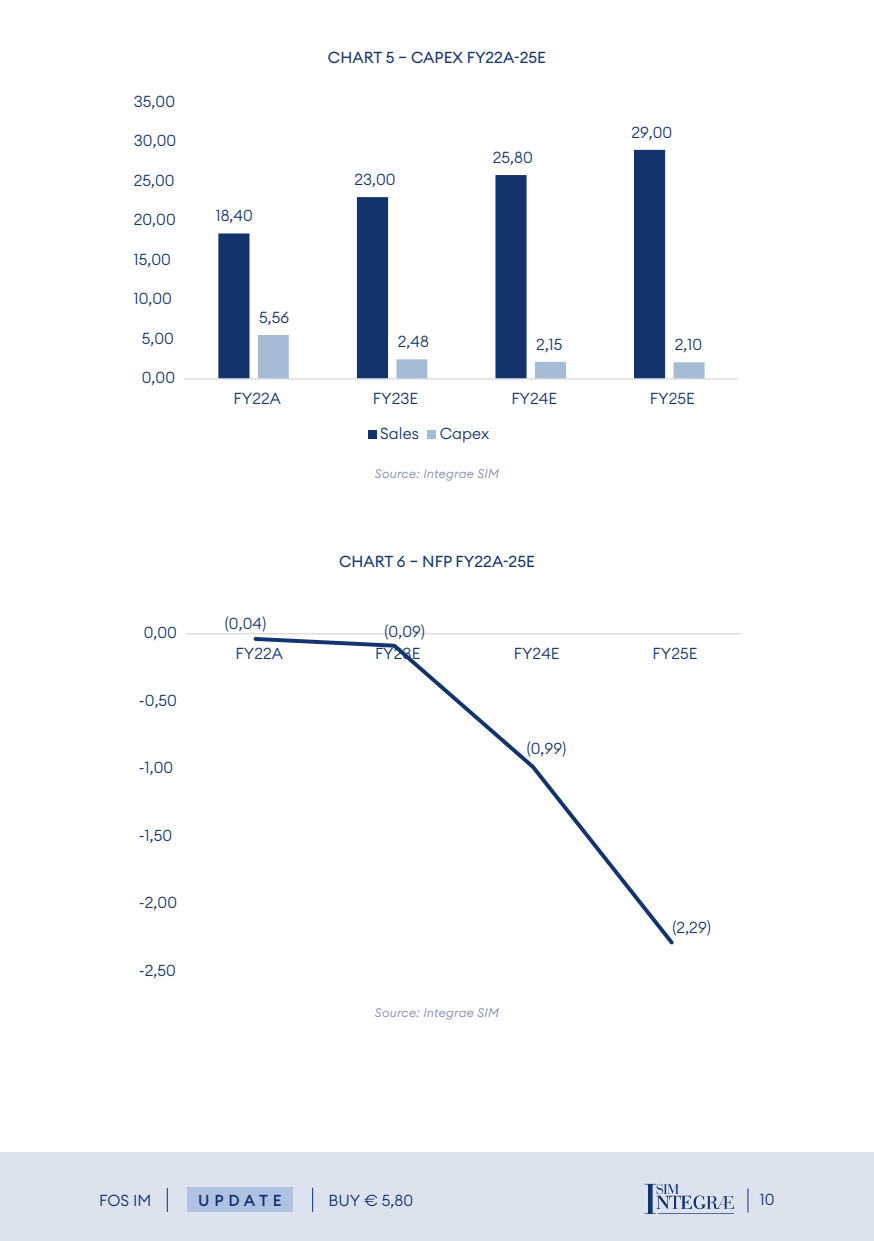
<style>
.page{position:relative;width:874px;height:1241px;background:#fff}
.page>*{position:absolute;margin:0;border:0;box-sizing:border-box;transform-origin:0 0}
.t1{font:300 15.75px "Euclid Circular A";color:#13336d}
.t2{font:15.75px "Euclid Circular A";color:#13336d}
.t3{font:500 15.75px "Euclid Circular A";letter-spacing:.3em;color:#13336d}
.t4{font:italic 300 12.25px "Euclid Circular A";letter-spacing:.02em;color:#8186af}
</style>
<div class="page">
<div style="left:0;top:1152px;width:873px;height:88px;background:#dde3ee"></div>
<svg style="left:167px;top:1187px;width:1px;height:24px"></svg>
<div style="left:187px;top:1187px;width:106px;height:24px;background:#b1c1e4"></div>
<svg style="left:312px;top:1187px;width:1px;height:24px"></svg>
<svg style="left:747px;top:1188px;width:1px;height:24px"></svg>
<svg style="left:644px;top:1183px;width:89px;height:30px"></svg>
<svg style="left:218px;top:150px;width:446px;height:228px"></svg>
<svg style="left:258px;top:335px;width:446px;height:43px"></svg>
<hr style="left:184px;top:378px;width:554px;height:1px;background:#d9d9d9">
<div style="left:368px;top:430px;width:8px;height:8px;background:#13336d"></div>
<div style="left:427px;top:430px;width:9px;height:8px;background:#a5bcd4"></div>
<hr style="left:186px;top:633px;width:554px;height:1px;background:#d9d9d9">
<svg style="left:251px;top:634px;width:426px;height:311px"></svg>
<p class="t1" style="left:134px;top:91px;width:43px">35,00</p>
<p class="t1" style="left:137px;top:93px;width:43px">20,00</p>
<p class="t1" style="left:134px;top:131px;width:44px">30,00</p>
<p class="t1" style="left:137px;top:132px;width:38px">15,00</p>
<p class="t1" style="left:134px;top:170px;width:19px">25</p>
<p class="t1" style="left:137px;top:172px;width:40px">10,00</p>
<p class="t1" style="left:134px;top:209px;width:20px">20</p>
<p class="t1" style="left:145px;top:211px;width:34px">5,00</p>
<p class="t1" style="left:134px;top:249px;width:39px">15,00</p>
<p class="t1" style="left:145px;top:250px;width:35px">0,00</p>
<p class="t1" style="left:134px;top:288px;width:40px">10,00</p>
<p class="t1" style="left:142px;top:328px;width:34px">5,00</p>
<p class="t1" style="left:142px;top:367px;width:35px">0,00</p>
<p class="t1" style="left:144px;top:622px;width:35px">0,00</p>
<p class="t1" style="left:139px;top:689px;width:40px">-0,50</p>
<p class="t1" style="left:139px;top:757px;width:36px">-1,00</p>
<p class="t1" style="left:139px;top:824px;width:35px">-1,50</p>
<p class="t1" style="left:139px;top:892px;width:40px">-2,00</p>
<p class="t1" style="left:139px;top:959px;width:39px">-2,50</p>
<p class="t1" style="left:216px;top:205px;width:39px">18,40</p>
<p class="t1" style="left:259px;top:307px;width:32px">5,56</p>
<p class="t2" style="left:328px;top:47px;width:219px">CHART 5 – CAPEX FY22A-25E</p>
<p class="t1" style="left:357px;top:53px;width:43px">23,00</p>
<p class="t1" style="left:354px;top:169px;width:43px">23,00</p>
<p class="t1" style="left:492px;top:147px;width:42px">25,80</p>
<p class="t1" style="left:631px;top:122px;width:42px">29,00</p>
<p class="t1" style="left:397px;top:331px;width:33px">2,48</p>
<p class="t1" style="left:536px;top:334px;width:28px">2,15</p>
<p class="t1" style="left:674px;top:334px;width:29px">2,10</p>
<p class="t1" style="left:233px;top:388px;width:49px">FY22A</p>
<p class="t1" style="left:372px;top:388px;width:47px">FY23E</p>
<p class="t1" style="left:511px;top:388px;width:47px">FY24E</p>
<p class="t1" style="left:649px;top:388px;width:46px">FY25E</p>
<p class="t1" style="left:380px;top:423px;width:40px">Sales</p>
<p class="t1" style="left:439px;top:423px;width:51px">Capex</p>
<p class="t4" style="left:375px;top:466px;width:125px">Source: Integrae SIM</p>
<p class="t1" style="left:225px;top:612px;width:43px">(0,04)</p>
<p class="t2" style="left:339px;top:551px;width:197px">CHART 6 – NFP FY22A-25E</p>
<p class="t1" style="left:384px;top:621px;width:42px">(0,09)</p>
<p class="t1" style="left:235px;top:642px;width:49px">FY22A</p>
<p class="t1" style="left:375px;top:642px;width:47px">FY23E</p>
<p class="t1" style="left:513px;top:642px;width:47px">FY24E</p>
<p class="t1" style="left:652px;top:642px;width:46px">FY25E</p>
<p class="t1" style="left:526px;top:738px;width:41px">(0,99)</p>
<p class="t4" style="left:375px;top:1004px;width:125px">Source: Integrae SIM</p>
<p class="t1" style="left:672px;top:917px;width:40px">(2,29)</p>
<p class="t1" style="left:99px;top:1189px;width:54px">FOS IM</p>
<p class="t3" style="left:198px;top:1190px;width:85px">UPDATE</p>
<p class="t1" style="left:328px;top:1189px;width:86px">BUY € 5,80</p>
<p class="t1" style="left:759px;top:1188px;width:16px">10</p>
</div>
